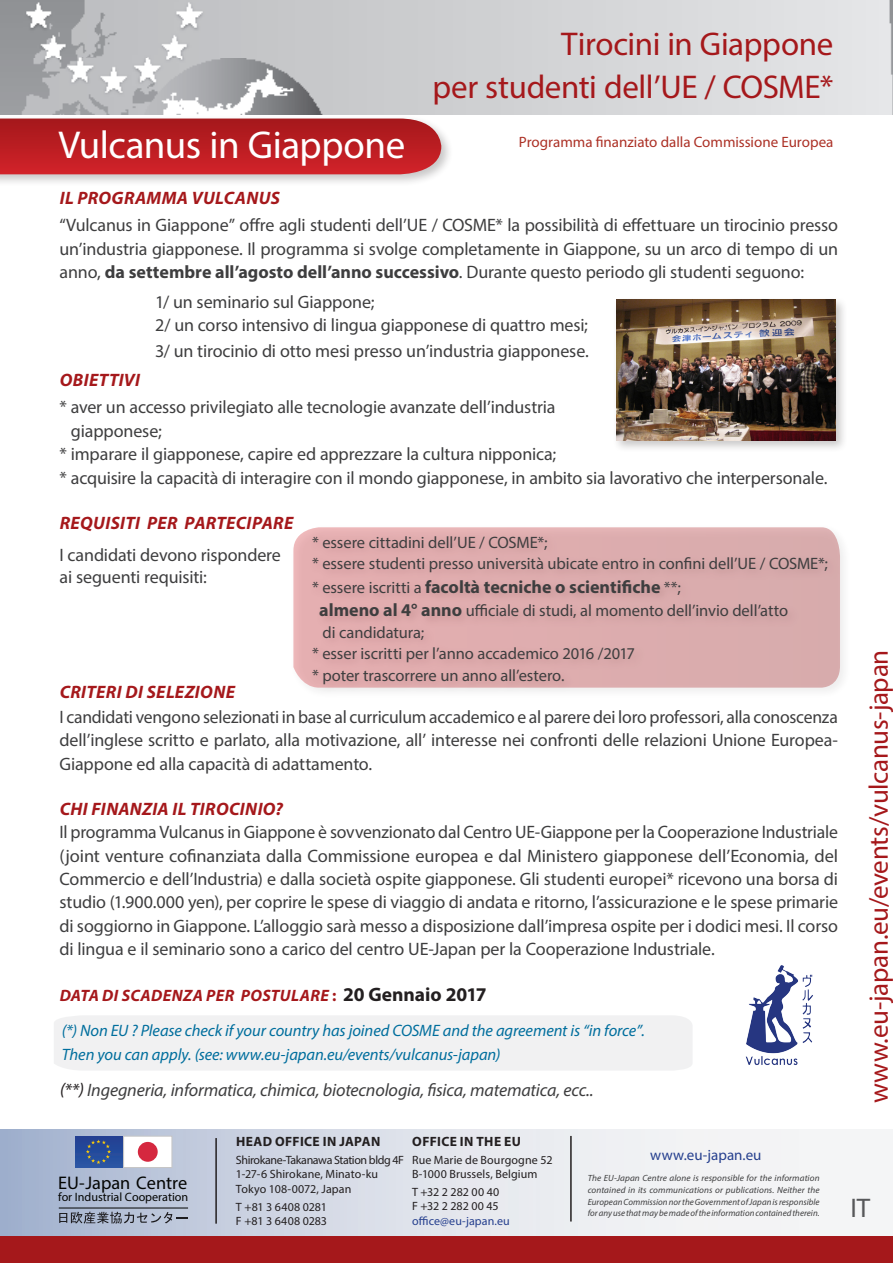
<style>
.page{position:relative;width:893px;height:1263px;background:#fff}
.page>*{position:absolute;margin:0;border:0;box-sizing:border-box;transform-origin:0 0}
.t1{font:39px "Myriad Pro";letter-spacing:-.015em;color:#fff}
.t2{font:33px "Myriad Pro";letter-spacing:-.01em;color:#a5181b}
.t3{font:27px "Myriad Pro";letter-spacing:-.01em;color:#a5181b}
.t4{font:27px "Myriad Pro";color:#57585a}
.t5{font:18.3px "Myriad Pro";color:#040503}
.t6{font:18px/23.4px "Myriad Pro";letter-spacing:-.01em;color:#3e3e3f;text-align:justify}
.t7{font:italic 700 18px "Myriad Pro";letter-spacing:.02em;color:#a5181b}
.t8{font:italic 18px "Myriad Pro";letter-spacing:-.01em;color:#3e3e3f}
.t9{font:700 18px "Myriad Pro";color:#3e3e3f}
.t10{font:16.5px "Myriad Pro";letter-spacing:-.005em;color:#3e3e3f}
.t11{font:italic 16.5px "Myriad Pro";letter-spacing:-.005em;color:#006e9d}
.t12{font:italic 700 16.5px "Myriad Pro";letter-spacing:.02em;color:#a5181b}
.t13{font:15px "Myriad Pro";color:#ac3126}
.t14{font:15px "Myriad Pro";color:#253f8e}
.t15{font:700 13.5px "Myriad Pro";letter-spacing:.025em;color:#231f20}
.t16{font:12.15px "Myriad Pro";color:#040503}
.t17{font:12px/14.2px "Myriad Pro";letter-spacing:.005em;color:#231f20}
.t18{font:12px/14.2px "Myriad Pro";letter-spacing:-.02em;color:#231f20}
.t19{font:12px "Myriad Pro";letter-spacing:.01em;color:#253f8e}
.t20{font:italic 9px/11.7px "Myriad Pro";letter-spacing:.005em;color:#3e3e3f;text-align:justify}
.s1{font-weight:700}
.s2{font-weight:400;font-size:16.5px}
.s3{font-weight:700;font-size:18px}
.s4{font-style:normal}
.s5{font-style:normal;font-size:19.5px;color:#231f20}
.s6{color:#231f20}
</style>
<div class="page">
<div style="left:54px;top:1016px;width:638px;height:54px;background:#f1f1f2"></div>
<img style="left:0;top:0;width:893px;height:114px">
<div style="left:290px;top:524px;width:562px;height:175px;background:#fbfbfb"></div>
<svg style="left:293px;top:527px;width:547px;height:161px;background:#dcabad"></svg>
<div style="left:0;top:115px;width:453px;height:72px;background:#231f20;opacity:.25"></div>
<svg style="left:0;top:119px;width:441px;height:55px;background:#bb2025"></svg>
<div style="left:0;top:1129px;width:893px;height:120px;background:linear-gradient(to right,#adb9d2,#fffffe)"></div>
<hr style="left:215px;top:1138px;width:2px;height:86px;background:#231f20">
<div style="left:123px;top:1136px;width:49px;height:32px;background:#fff;border:1px solid #c6c6c6"></div>
<div style="left:138px;top:1142px;width:20px;height:20px;background:#d5283f;border-radius:50%"></div>
<div style="left:76px;top:1136px;width:47px;height:31px;background:#244a9c"></div>
<svg style="left:86px;top:1139px;width:25px;height:25px"></svg>
<hr style="left:59px;top:1208px;width:129px;height:1px;background:#040503">
<svg style="left:59px;top:1212px;width:129px;height:12px;background:#8c94a5"></svg>
<hr style="left:570px;top:1136px;width:2px;height:85px;background:#231f20">
<div style="left:0;top:1237px;width:893px;height:26px;background:#a5181b"></div>
<div style="left:613px;top:296px;width:236px;height:156px;background:#231f20;opacity:.25"></div>
<img style="left:617px;top:300px;width:219px;height:140px">
<img style="left:745px;top:965px;width:68px;height:100px">
<p class="t1" style="left:58px;top:120px;width:348px">Vulcanus in Giappone</p>
<p class="t2" style="left:561px;top:24px;width:274px">Tirocini in Giappone</p>
<p class="t2" style="left:433px;top:67px;width:402px">per studenti dell’UE / COSME*</p>
<p class="t13" style="left:519px;top:133px;width:316px">Programma finanziato dalla Commissione Europea</p>
<p class="t7" style="left:60px;top:186px;width:222px">IL PROGRAMMA VULCANUS</p>
<p class="t6" style="left:60px;top:213px;width:780px">“Vulcanus in Giappone” offre agli studenti dell’UE / COSME* la possibilità di effettuare un tirocinio presso un’industria giapponese. Il programma si svolge completamente in Giappone, su un arco di tempo di un anno, <span class="s1">da settembre all’agosto dell’anno successivo</span>. Durante questo periodo gli studenti seguono:</p>
<p class="t6" style="left:155px;top:290px;width:221px">1/ un seminario sul Giappone;</p>
<p class="t6" style="left:155px;top:313px;width:434px">2/ un corso intensivo di lingua giapponese di quattro mesi;</p>
<p class="t6" style="left:155px;top:339px;width:435px">3/ un tirocinio di otto mesi presso un’industria giapponese.</p>
<p class="t7" style="left:60px;top:368px;width:82px">OBIETTIVI</p>
<p class="t6" style="left:60px;top:395px;width:498px">* aver un accesso privilegiato alle tecnologie avanzate dell’industria</p>
<p class="t6" style="left:71px;top:419px;width:92px">giapponese;</p>
<p class="t6" style="left:60px;top:442px;width:498px">* imparare il giapponese, capire ed apprezzare la cultura nipponica;</p>
<p class="t6" style="left:60px;top:466px;width:769px">* acquisire la capacità di interagire con il mondo giapponese, in ambito sia lavorativo che interpersonale.</p>
<p class="t7" style="left:60px;top:511px;width:235px">REQUISITI PER PARTECIPARE</p>
<p class="t6" style="left:60px;top:542px;width:223px">I candidati devono rispondere</p>
<p class="t6" style="left:60px;top:565px;width:149px">ai seguenti requisiti:</p>
<p class="t10" style="left:312px;top:532px;width:237px">* essere cittadini dell’UE / COSME*;</p>
<p class="t10" style="left:312px;top:554px;width:517px">* essere studenti presso università ubicate entro in confini dell’UE / COSME*;</p>
<p class="t9" style="left:312px;top:575px;width:370px"><span class="s2">* essere iscritti a</span> facoltà tecniche o scientifiche <span class="s2">**;</span></p>
<p class="t10" style="left:319px;top:600px;width:470px"><span class="s3">almeno al 4° anno</span> ufficiale di studi, al momento dell’invio dell’atto</p>
<p class="t10" style="left:322px;top:622px;width:103px">di candidatura;</p>
<p class="t10" style="left:312px;top:643px;width:324px">* esser iscritti per l’anno accademico 2016 /2017</p>
<p class="t10" style="left:312px;top:665px;width:254px">* poter trascorrere un anno all’estero.</p>
<p class="t7" style="left:60px;top:680px;width:177px">CRITERI DI SELEZIONE</p>
<p class="t6" style="left:60px;top:705px;width:780px">I candidati vengono selezionati in base al curriculum accademico e al parere dei loro professori, alla conoscenza dell’inglese scritto e parlato, alla motivazione, all’ interesse nei confronti delle relazioni Unione Europea-Giappone ed alla capacità di adattamento.</p>
<p class="t7" style="left:60px;top:797px;width:225px">CHI FINANZIA IL TIROCINIO?</p>
<p class="t6" style="left:60px;top:820px;width:780px">Il programma Vulcanus in Giappone è sovvenzionato dal Centro UE-Giappone per la Cooperazione Industriale (joint venture cofinanziata dalla Commissione europea e dal Ministero giapponese dell’Economia, del Commercio e dell’Industria) e dalla società ospite giapponese. Gli studenti europei* ricevono una borsa di studio (1.900.000 yen), per coprire le spese di viaggio di andata e ritorno, l’assicurazione e le spese primarie di soggiorno in Giappone. L’alloggio sarà messo a disposizione dall’impresa ospite per i dodici mesi. Il corso di lingua e il seminario sono a carico del centro UE-Japan per la Cooperazione Industriale.</p>
<p class="t12" style="left:60px;top:985px;width:428px">DATA DI SCADENZA PER POSTULARE <span class="s4">:</span> <span class="s5">20 Gennaio 2017</span></p>
<p class="t11" style="left:62px;top:1020px;width:585px">(*) Non EU ? Please check if your country has joined COSME and the agreement is “in force”.</p>
<p class="t11" style="left:62px;top:1044px;width:440px">Then you can apply. (see: www.eu-japan.eu/events/vulcanus-japan)</p>
<p class="t8" style="left:60px;top:1079px;width:535px"><span class="s6">(**)</span> Ingegneria, informatica, chimica, biotecnologia, fisica, matematica, ecc..</p>
<p class="t5" style="left:58px;top:1171px;width:131px">EU-Japan Centre</p>
<p class="t16" style="left:58px;top:1190px;width:132px">for Industrial Cooperation</p>
<p class="t15" style="left:236px;top:1133px;width:146px">HEAD OFFICE IN JAPAN</p>
<p class="t18" style="left:236px;top:1153px;width:170px">Shirokane-Takanawa Station bldg 4F<br>1-27-6 Shirokane, Minato-ku<br>Tokyo 108-0072, Japan</p>
<p class="t17" style="left:236px;top:1199px;width:93px">T +81 3 6408 0281<br>F +81 3 6408 0283</p>
<p class="t15" style="left:412px;top:1133px;width:110px">OFFICE IN THE EU</p>
<p class="t17" style="left:412px;top:1153px;width:142px">Rue Marie de Bourgogne 52<br>B-1000 Brussels, Belgium</p>
<p class="t17" style="left:412px;top:1184px;width:89px">T +32 2 282 00 40<br>F +32 2 282 00 45</p>
<p class="t19" style="left:412px;top:1214px;width:99px">office@eu-japan.eu</p>
<p class="t14" style="left:650px;top:1146px;width:113px">www.eu-japan.eu</p>
<p class="t20" style="left:588px;top:1172px;width:234px">The EU-Japan Centre alone is responsible for the information contained in its communications or publications. Neither the European Commission nor the Government of Japan is responsible for any use that may be made of the information contained therein.</p>
<p class="t3" style="left:862px;top:1103px;width:455px;rotate:-90deg">www.eu-japan.eu/events/vulcanus-japan</p>
<p class="t4" style="left:850px;top:1191px;width:21px">IT</p>
</div>
